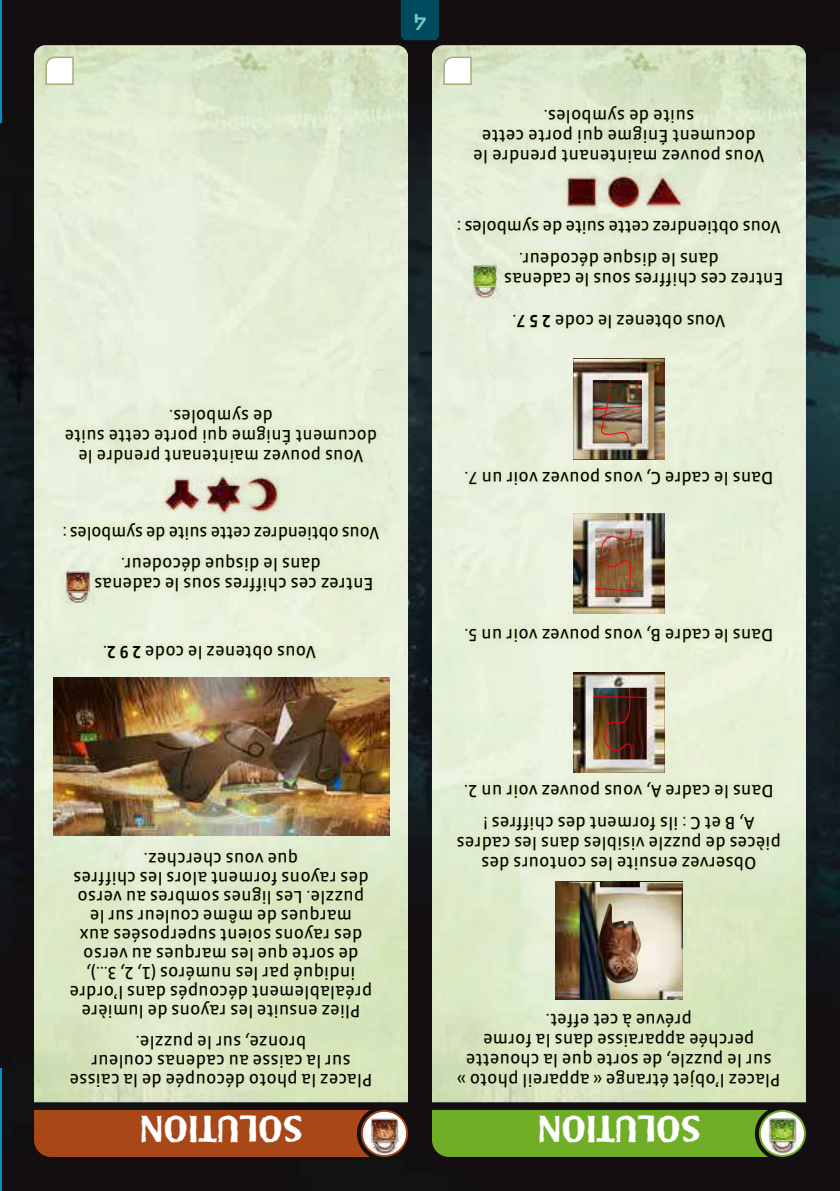
<style>
.page{position:relative;width:840px;height:1191px;background:#fff}
.page>*{position:absolute;margin:0;border:0;box-sizing:border-box;transform-origin:0 0}
.t1{font:700 36px "Clear Gothic Antique";letter-spacing:.025em;color:#fff}
.t2{font:700 24px "Marianina X Wd FY";color:#78c7c9}
.t3{font:18px/20px "Vista Sans OT";letter-spacing:.005em;color:#000;text-align:center}
.s1{font-weight:500}
</style>
<div class="page">
<img style="left:0;top:0;width:839px;height:1191px">
<div style="left:432px;top:1110px;width:335px;height:47px;background:#71ae28"></div>
<img style="left:34px;top:45px;width:374px;height:1057px">
<img style="left:432px;top:45px;width:373px;height:1057px">
<div style="left:34px;top:1110px;width:336px;height:47px;background:#a84718"></div>
<svg style="left:362px;top:1111px;width:45px;height:45px"></svg>
<div style="left:361px;top:1110px;width:47px;height:47px;border:2px solid #a84718;border-radius:50%"></div>
<svg style="left:759px;top:1111px;width:45px;height:45px"></svg>
<div style="left:758px;top:1110px;width:47px;height:47px;border:2px solid #71ae28;border-radius:50%"></div>
<svg style="left:45px;top:56px;width:29px;height:30px"></svg>
<svg style="left:442px;top:56px;width:30px;height:30px"></svg>
<div style="left:363px;top:1112px;width:42px;height:42px;background:#fff;border-radius:50%"></div>
<div style="left:370px;top:1118px;width:28px;height:36px;background:#000;opacity:.5"></div>
<img style="left:366px;top:1117px;width:36px;height:36px">
<div style="left:768px;top:1118px;width:28px;height:36px;background:#000;opacity:.5"></div>
<img style="left:763px;top:1117px;width:37px;height:36px">
<div style="left:398px;top:0;width:43px;height:40px;background:#000;opacity:.75"></div>
<div style="left:400px;top:0;width:39px;height:40px;background:#004a5e"></div>
<hr style="left:0;top:0;width:2px;height:123px;background:#0092c7">
<hr style="left:0;top:1068px;width:2px;height:123px;background:#0092c7">
<div style="left:57px;top:399px;width:329px;height:695px;background:#d9e6b1;opacity:.57"></div>
<div style="left:450px;top:99px;width:338px;height:995px;background:#d9e6b1;opacity:.57"></div>
<p class="t3" style="left:377px;top:465px;width:314px;rotate:-180deg">Vous pouvez maintenant prendre le document Énigme qui porte cette suite de symboles.</p>
<p class="t3" style="left:379px;top:542px;width:318px;rotate:-180deg">Vous obtiendrez cette suite de symboles :</p>
<p class="t3" style="left:321px;top:593px;width:228px;text-align:left;text-indent:-53px;rotate:-180deg">Entrez ces chiffres sous le cadenas dans le disque décodeur.</p>
<p class="t3" style="left:316px;top:662px;width:215px;rotate:-180deg">Vous obtenez le code <span class="s1">2 9 2</span>.</p>
<h2 class="t2" style="left:427px;top:35px;width:16px;rotate:-180deg">4</h2>
<p class="t3" style="left:764px;top:166px;width:292px;rotate:-180deg">Vous pouvez maintenant prendre le document Énigme qui porte cette suite de symboles.</p>
<p class="t3" style="left:780px;top:237px;width:325px;rotate:-180deg">Vous obtiendrez cette suite de symboles :</p>
<p class="t3" style="left:718px;top:288px;width:216px;text-align:left;text-indent:-65px;rotate:-180deg">Entrez ces chiffres sous le cadenas dans le disque décodeur.</p>
<p class="t3" style="left:725px;top:331px;width:215px;rotate:-180deg">Vous obtenez le code <span class="s1">2 5 7</span>.</p>
<p class="t3" style="left:773px;top:488px;width:310px;rotate:-180deg">Dans le cadre C, vous pouvez voir un 7.</p>
<p class="t3" style="left:773px;top:644px;width:310px;rotate:-180deg">Dans le cadre B, vous pouvez voir un 5.</p>
<p class="t3" style="left:372px;top:1020px;width:304px;line-height:19px;rotate:-180deg">Pliez ensuite les rayons de lumière préalablement découpés dans l’ordre indiqué par les numéros (1, 2, 3…),<br>de sorte que les marques au verso des rayons soient superposées aux marques de même couleur sur le puzzle. Les lignes sombres au verso des rayons forment alors les chiffres que vous cherchez.</p>
<p class="t3" style="left:372px;top:1088px;width:304px;line-height:19px;rotate:-180deg">Placez la photo découpée de la caisse sur la caisse au cadenas couleur bronze, sur le puzzle.</p>
<p class="t3" style="left:773px;top:801px;width:311px;rotate:-180deg">Dans le cadre A, vous pouvez voir un 2.</p>
<p class="t3" style="left:780px;top:872px;width:325px;rotate:-180deg">Observez ensuite les contours des pièces de puzzle visibles dans les cadres<br>A, B et C : ils forment des chiffres !</p>
<p class="t3" style="left:780px;top:1089px;width:324px;rotate:-180deg">Placez l’objet étrange « appareil photo » sur le puzzle, de sorte que la chouette perchée apparaisse dans la forme prévue à cet effet.</p>
<h1 class="t1" style="left:302px;top:1151px;width:163px;rotate:-180deg">SOLUTION</h1>
<h1 class="t1" style="left:699px;top:1151px;width:163px;rotate:-180deg">SOLUTION</h1>
</div>
